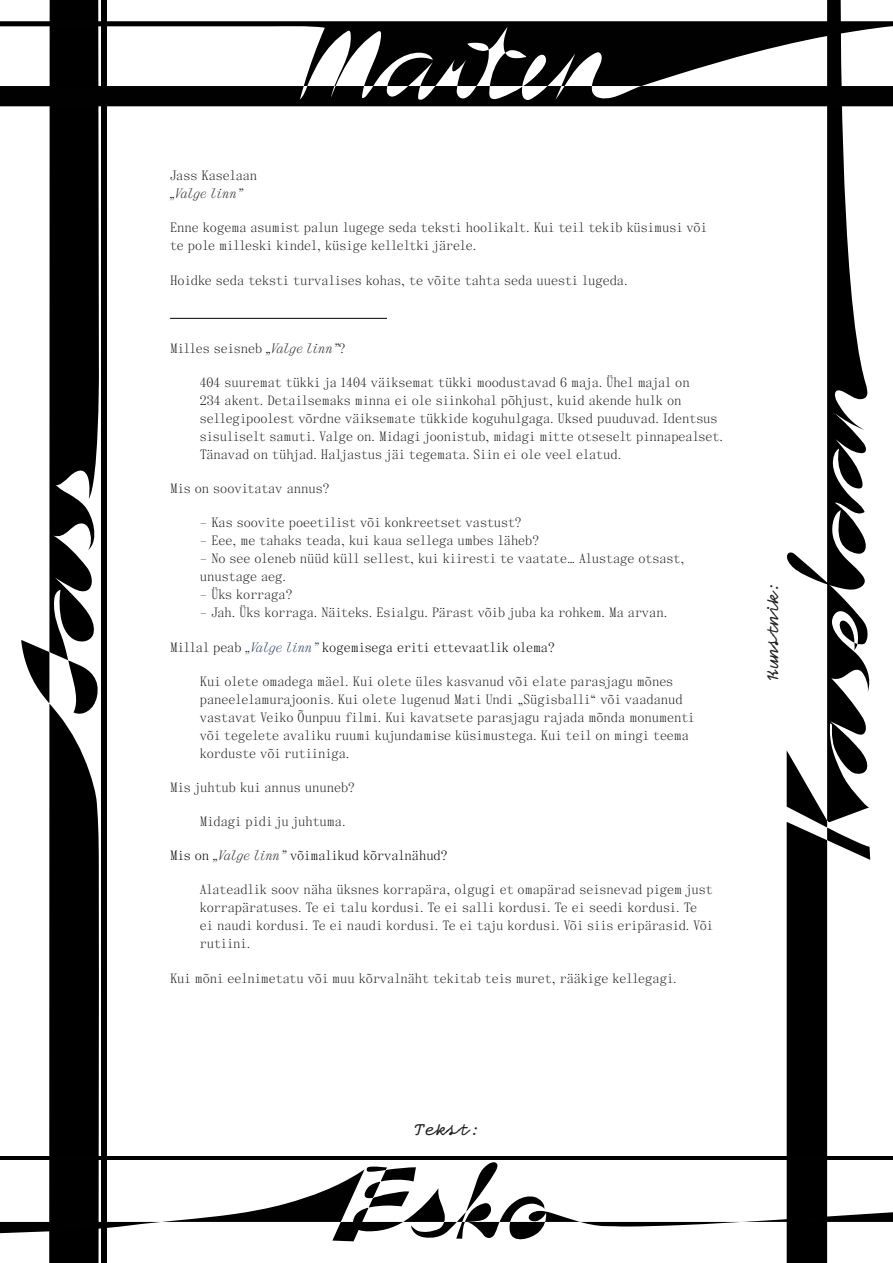
<style>
.page{position:relative;width:893px;height:1263px;background:#fff}
.page>*{position:absolute;margin:0;border:0;box-sizing:border-box;transform-origin:0 0}
.t1{font:700 18px "Compagnon";color:#231f20}
.Panama_indent{font:13.5px/18px "Panama";color:#231f20}
.Panama_reg{font:13.5px/18px "Panama";color:#231f20}
.Panama_reg-2{font:13.5px "Panama";color:#000}
.s1{font-style:italic}
.s2{color:#171717}
.s3{font-style:italic;color:#1f3864}
.s4{font-style:italic;color:#231f20}
</style>
<div class="page">
<svg style="left:21px;top:0;width:80px;height:1263px;fill:#000"></svg>
<div style="left:101px;top:0;width:5px;height:1263px;background:#000"></div>
<svg style="left:786px;top:0;width:86px;height:1263px"></svg>
<svg style="left:0;top:86px;width:893px;height:20px;background:#161616"></svg>
<svg style="left:0;top:21px;width:893px;height:65px"></svg>
<svg style="left:0;top:1161px;width:893px;height:83px"></svg>
<hr style="left:0;top:1157px;width:893px;height:3px;background:#010101">
<hr style="left:170px;top:318px;width:217px;height:1px;background:#000">
<p class="Panama_reg" style="left:170px;top:167px;width:89px">Jass Kaselaan <span class="s1">„Valge linn”</span></p>
<p class="Panama_reg" style="left:170px;top:219px;width:538px">Enne kogema asumist palun lugege seda teksti hoolikalt. Kui teil tekib küsimusi või te pole milleski kindel, küsige kelleltki järele.</p>
<p class="Panama_reg" style="left:170px;top:271px;width:459px">Hoidke seda teksti turvalises kohas, te võite tahta seda uuesti lugeda.</p>
<p class="Panama_reg" style="left:170px;top:340px;width:177px">Milles seisneb <span class="s1">„Valge linn”</span>?</p>
<p class="Panama_indent" style="left:200px;top:374px;width:524px">404 suuremat tükki ja 1404 väiksemat tükki moodustavad 6 maja. Ühel majal on<br>234 akent. Detailsemaks minna ei ole siinkohal põhjust, kuid akende hulk on sellegipoolest võrdne väiksemate tükkide koguhulgaga. Uksed puuduvad. Identsus sisuliselt samuti. Valge on. Midagi joonistub, midagi mitte otseselt pinnapealset.<br>Tänavad on tühjad. Haljastus jäi tegemata. Siin ei ole veel elatud.</p>
<p class="Panama_reg" style="left:170px;top:480px;width:161px">Mis on soovitatav annus?</p>
<p class="Panama_indent" style="left:200px;top:514px;width:323px">– Kas soovite poeetilist või konkreetset vastust?</p>
<p class="Panama_indent" style="left:200px;top:532px;width:341px">– Eee, me tahaks teada, kui kaua sellega umbes läheb?</p>
<p class="Panama_indent" style="left:200px;top:550px;width:486px">– No see oleneb nüüd küll sellest, kui kiiresti te vaatate… Alustage otsast, unustage aeg.</p>
<p class="Panama_indent" style="left:200px;top:586px;width:94px">– Üks korraga?</p>
<p class="Panama_indent" style="left:200px;top:604px;width:469px">– Jah. Üks korraga. Näiteks. Esialgu. Pärast võib juba ka rohkem. Ma arvan.</p>
<p class="Panama_reg-2" style="left:170px;top:639px;width:386px"><span class="s2">Millal peab</span> <span class="s3">„Valge linn”</span> kogemisega eriti ettevaatlik olema?</p>
<p class="Panama_indent" style="left:200px;top:673px;width:496px">Kui olete omadega mäel. Kui olete üles kasvanud või elate parasjagu mõnes paneelelamurajoonis. Kui olete lugenud Mati Undi „Sügisballi“ või vaadanud vastavat Veiko Õunpuu filmi. Kui kavatsete parasjagu rajada mõnda monumenti või tegelete avaliku ruumi kujundamise küsimustega. Kui teil on mingi teema korduste või rutiiniga.</p>
<p class="Panama_reg" style="left:170px;top:779px;width:186px">Mis juhtub kui annus ununeb?</p>
<p class="Panama_indent" style="left:200px;top:813px;width:147px">Midagi pidi ju juhtuma.</p>
<p class="Panama_reg-2" style="left:170px;top:848px;width:279px">Mis on <span class="s4">„Valge linn”</span> võimalikud kõrvalnähud?</p>
<p class="Panama_indent" style="left:200px;top:881px;width:515px">Alateadlik soov näha üksnes korrapära, olgugi et omapärad seisnevad pigem just korrapäratuses. Te ei talu kordusi. Te ei salli kordusi. Te ei seedi kordusi. Te ei naudi kordusi. Te ei naudi kordusi. Te ei taju kordusi. Või siis eripärasid. Või rutiini.</p>
<p class="Panama_reg" style="left:170px;top:969px;width:508px">Kui mõni eelnimetatu või muu kõrvalnäht tekitab teis muret, rääkige kellegagi.</p>
<h1 class="t1" style="left:764px;top:680px;width:99px;rotate:-90deg">Kunstnik:</h1>
<h1 class="t1" style="left:414px;top:1121px;width:66px">Tekst:</h1>
</div>
